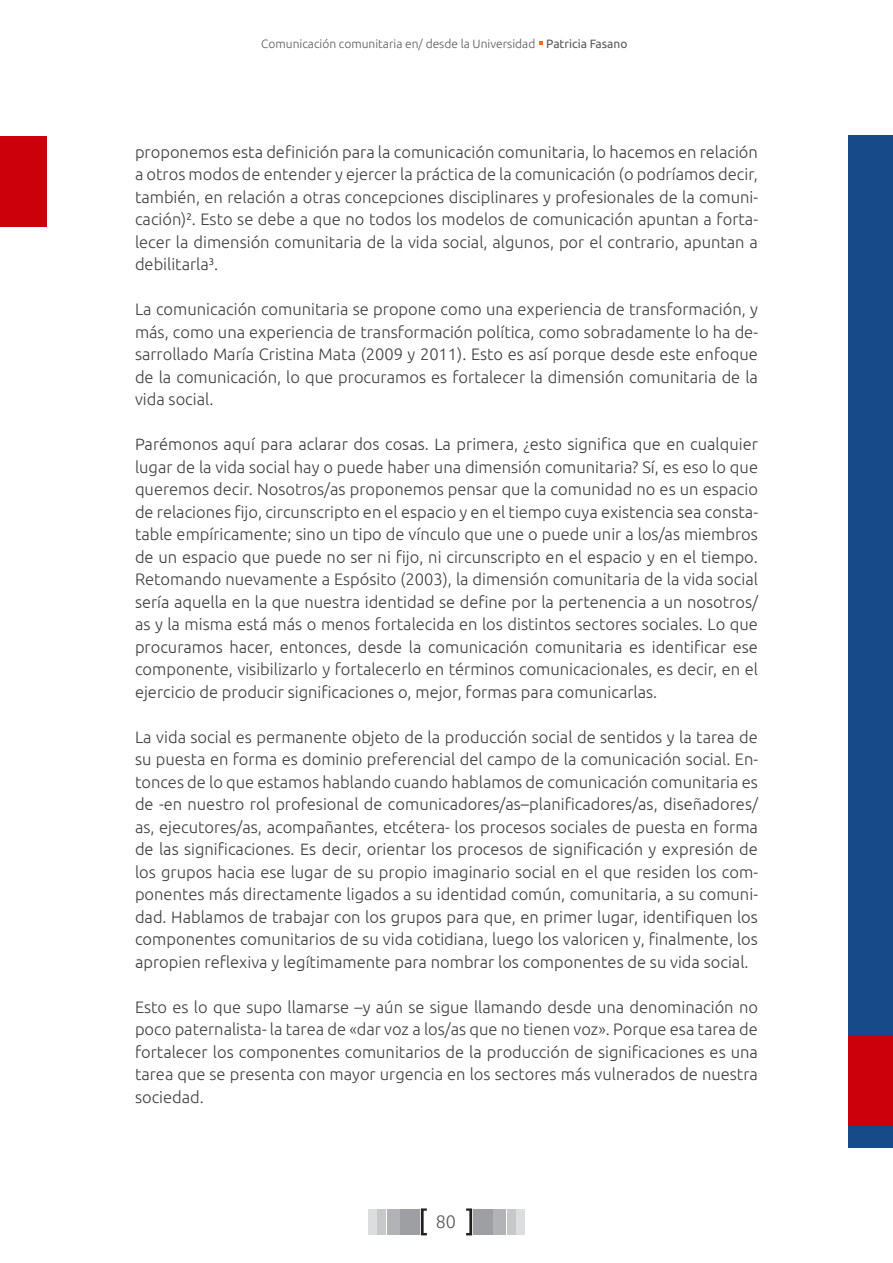
<style>
.page{position:relative;width:893px;height:1263px;background:#fff}
.page>*{position:absolute;margin:0;border:0;box-sizing:border-box;transform-origin:0 0}
.mail_autor_ficha{font:18px "Ubuntu Light 2";color:#57585a}
.txt_principal{font:16.5px/22.5px "Ubuntu Light 2";color:#3e3e3f;text-align:justify}
.t1{font:12px "Ubuntu Light 2";color:#57585a}
.s1{font-family:"Ubuntu"}
.s2{font-family:"Ubuntu";font-weight:300}
</style>
<div class="page">
<div style="left:369px;top:1209px;width:8px;height:25px;background:#dcdddf"></div>
<div style="left:516px;top:1209px;width:8px;height:25px;background:#dcdddf"></div>
<div style="left:378px;top:1209px;width:8px;height:25px;background:#c7c8ca"></div>
<div style="left:507px;top:1209px;width:8px;height:25px;background:#c7c8ca"></div>
<div style="left:387px;top:1209px;width:13px;height:25px;background:#b2b3b7"></div>
<div style="left:493px;top:1209px;width:13px;height:25px;background:#b2b3b7"></div>
<div style="left:400px;top:1209px;width:20px;height:25px;background:#9d9fa2"></div>
<div style="left:473px;top:1209px;width:20px;height:25px;background:#9d9fa2"></div>
<svg style="left:421px;top:1208px;width:6px;height:27px"></svg>
<svg style="left:466px;top:1208px;width:6px;height:27px"></svg>
<div style="left:848px;top:135px;width:45px;height:1012px;background:#174a89"></div>
<div style="left:848px;top:1035px;width:45px;height:90px;background:#cb000a"></div>
<div style="left:0;top:136px;width:46px;height:90px;background:#cb000a"></div>
<p class="t1" style="left:261px;top:36px;width:368px">Comunicación comunitaria en/ desde la Universidad <span class="s1">Patricia Fasano</span></p>
<p class="txt_principal" style="left:135px;top:140px;width:624px"><span class="s2">proponemos esta definición para la comunicación comunitaria, lo hacemos en relación </span>a otros modos de entender y ejercer la práctica de la comunicación (o podríamos decir, también, en relación a otras concepciones disciplinares y profesionales de la comuni&shy;cación)<sup>2</sup>. Esto se debe a que no todos los modelos de comunicación apuntan a forta&shy;lecer la dimensión comunitaria de la vida social, algunos, por el contrario, apuntan a debilitarla<sup>3</sup>.</p>
<p class="txt_principal" style="left:135px;top:297px;width:624px">La comunicación comunitaria se propone como una experiencia de transformación, y más, como una experiencia de transformación política, como sobradamente lo ha de&shy;sarrollado María Cristina Mata (2009 y 2011). Esto es así porque desde este enfoque de la comunicación, lo que procuramos es fortalecer la dimensión comunitaria de la vida social.</p>
<p class="txt_principal" style="left:135px;top:432px;width:624px"><span class="s2">Parémonos aquí para aclarar dos cosas. La primera, ¿esto significa que en cualquier </span>lugar de la vida social hay o puede haber una dimensión comunitaria? Sí, es eso lo que queremos decir. Nosotros/as proponemos pensar que la comunidad no es un espacio <span class="s2">de relaciones fijo, circunscripto en el espacio y en el tiempo cuya existencia sea consta&shy;</span>table empíricamente; sino un tipo de vínculo que une o puede unir a los/as miembros <span class="s2">de un espacio que puede no ser ni fijo, ni circunscripto en el espacio y en el tiempo.<br></span>Retomando nuevamente a Espósito (2003), la dimensión comunitaria de la vida social <span class="s2">sería aquella en la que nuestra identidad se define por la pertenencia a un nosotros/ </span>as y la misma está más o menos fortalecida en los distintos sectores sociales. Lo que <span class="s2">procuramos hacer, entonces, desde la comunicación comunitaria es identificar ese </span>componente, visibilizarlo y fortalecerlo en términos comunicacionales, es decir, en el <span class="s2">ejercicio de producir significaciones o, mejor, formas para comunicarlas.</span></p>
<p class="txt_principal" style="left:135px;top:725px;width:624px">La vida social es permanente objeto de la producción social de sentidos y la tarea de su puesta en forma es dominio preferencial del campo de la comunicación social. En&shy;tonces de lo que estamos hablando cuando hablamos de comunicación comunitaria es <span class="s2">de -en nuestro rol profesional de comunicadores/as–planificadores/as, diseñadores/ </span>as, ejecutores/as, acompañantes, etcétera- los procesos sociales de puesta en forma <span class="s2">de las significaciones. Es decir, orientar los procesos de significación y expresión de </span>los grupos hacia ese lugar de su propio imaginario social en el que residen los com&shy;ponentes más directamente ligados a su identidad común, comunitaria, a su comuni&shy;<span class="s2">dad. Hablamos de trabajar con los grupos para que, en primer lugar, identifiquen los componentes comunitarios de su vida cotidiana, luego los valoricen y, finalmente, los apropien reflexiva y legítimamente para nombrar los componentes de su vida social.</span></p>
<p class="txt_principal" style="left:135px;top:995px;width:624px">Esto es lo que supo llamarse –y aún se sigue llamando desde una denominación no poco paternalista- la tarea de «dar voz a los/as que no tienen voz». Porque esa tarea de <span class="s2">fortalecer los componentes comunitarios de la producción de significaciones es una </span>tarea que se presenta con mayor urgencia en los sectores más vulnerados de nuestra sociedad.</p>
<p class="mail_autor_ficha" style="left:436px;top:1211px;width:22px">80</p>
</div>
